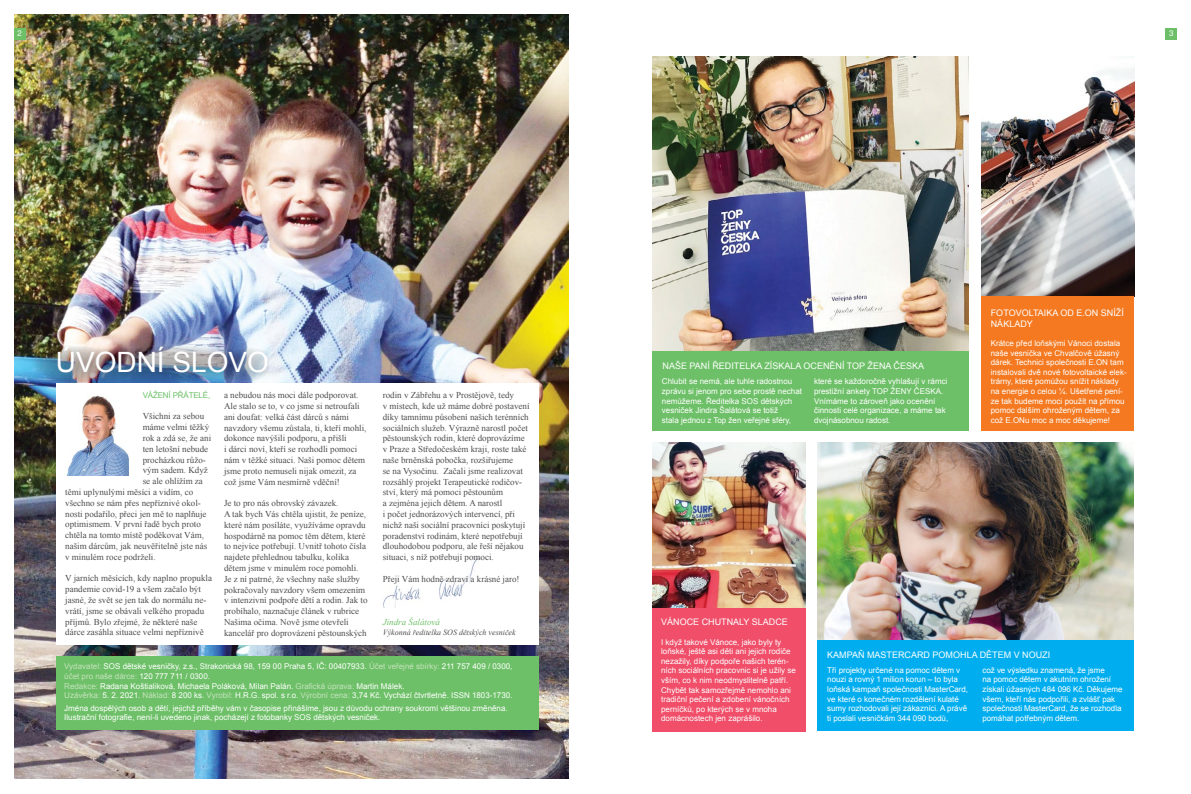
<style>
.page{position:relative;width:1191px;height:794px;background:#fff}
.page>*{position:absolute;margin:0;border:0;box-sizing:border-box;transform-origin:0 0}
.Nadpis{font:28px "Arial";color:#fff}
._1txt{font:9px/10.8px "Times New Roman";color:#4d4d4f}
.arial3{font:9px/10.8px "Arial";color:#fff}
._1txt-2{font:italic 9px "Times New Roman";color:#6dc067}
.arial3-2{font:8px/9.6px "Arial";color:#fff}
.arial{font:8px/9.6px "Arial";color:#fff}
._1txt-3{font:italic 8px "Times New Roman";color:#4d4d4f}
.arial3-3{font:8px "Arial";letter-spacing:-.02em;color:#6dc067}
.t1{font:8px "Helvetica Neue LT Pro";color:#fff}
.s1{color:#c4e2bd}
</style>
<div class="page">
<img style="left:817px;top:443px;width:317px;height:198px">
<img style="left:652px;top:57px;width:316px;height:294px">
<img style="left:14px;top:14px;width:554px;height:764px">
<div style="left:14px;top:28px;width:11px;height:12px;background:#6dc067"></div>
<img style="left:25px;top:343px;width:255px;height:44px">
<div style="left:1165px;top:28px;width:11px;height:12px;background:#6dc067"></div>
<div style="left:652px;top:351px;width:316px;height:80px;background:#6dc067"></div>
<img style="left:981px;top:68px;width:153px;height:228px">
<div style="left:817px;top:641px;width:317px;height:90px;background:#00aeef"></div>
<div style="left:652px;top:546px;width:153px;height:185px;background:#f04e69"></div>
<div style="left:57px;top:383px;width:482px;height:261px;background:#fff"></div>
<img style="left:652px;top:443px;width:153px;height:165px">
<div style="left:57px;top:656px;width:482px;height:73px;background:#6dc067"></div>
<div style="left:981px;top:296px;width:153px;height:135px;background:#f47920"></div>
<img style="left:383px;top:558px;width:97px;height:50px">
<img style="left:66px;top:395px;width:62px;height:81px">
<p class="t1" style="left:18px;top:29px;width:6px">2</p>
<p class="t1" style="left:1169px;top:29px;width:6px">3</p>
<p class="Nadpis" style="left:56px;top:344px;width:215px">ÚVODNÍ SLOVO</p>
<p class="arial3-3" style="left:143px;top:389px;width:69px">VÁŽENÍ PŘÁTELÉ,</p>
<p class="_1txt" style="left:143px;top:411px;width:63px">Všichni za sebou</p>
<p class="_1txt" style="left:143px;top:421px;width:68px">máme velmi těžký</p>
<p class="_1txt" style="left:143px;top:432px;width:70px">rok a zdá se, že ani</p>
<p class="_1txt" style="left:143px;top:443px;width:67px">ten letošní nebude</p>
<p class="_1txt" style="left:143px;top:454px;width:65px">procházkou růžo-</p>
<p class="_1txt" style="left:143px;top:465px;width:67px">vým sadem. Když</p>
<p class="_1txt" style="left:143px;top:475px;width:62px">se ale ohlížím za</p>
<p class="_1txt" style="left:65px;top:486px;width:130px">těmi uplynulými měsíci a vidím, co</p>
<p class="_1txt" style="left:65px;top:497px;width:137px">všechno se nám přes nepříznivé okol-</p>
<p class="_1txt" style="left:65px;top:508px;width:143px">nosti podařilo, přeci jen mě to naplňuje</p>
<p class="_1txt" style="left:65px;top:519px;width:137px">optimismem. V první řadě bych proto</p>
<p class="_1txt" style="left:65px;top:529px;width:140px">chtěla na tomto místě poděkovat Vám,</p>
<p class="_1txt" style="left:65px;top:540px;width:143px">našim dárcům, jak neuvěřitelně jste nás</p>
<p class="_1txt" style="left:65px;top:551px;width:92px">v minulém roce podrželi.</p>
<p class="_1txt" style="left:65px;top:573px;width:148px">V jarních měsících, kdy naplno propukla pandemie covid-19 a všem začalo být jasné, že svět se jen tak do normálu ne&shy;vrátí, jsme se obávali velkého propadu příjmů. Bylo zřejmé, že některé naše dárce zasáhla situace velmi nepříznivě</p>
<p class="_1txt" style="left:224px;top:389px;width:144px">a nebudou nás moci dále podporovat.<br>Ale stalo se to, v co jsme si netroufali ani doufat: velká část dárců s námi navzdory všemu zůstala, ti, kteří mohli, dokonce navýšili podporu, a přišli<br>i dárci noví, kteří se rozhodli pomoci nám v těžké situaci. Naši pomoc dětem jsme proto nemuseli nijak omezit, za což jsme Vám nesmírně vděční!</p>
<p class="_1txt" style="left:224px;top:497px;width:145px">Je to pro nás obrovský závazek.<br>A tak bych Vás chtěla ujistit, že peníze, které nám posíláte, využíváme opravdu hospodárně na pomoc těm dětem, které to nejvíce potřebují. Uvnitř tohoto čísla najdete přehlednou tabulku, kolika dětem jsme v minulém roce pomohli.<br>Je z ní patrné, že všechny naše služby pokračovaly navzdory všem omezením v intenzivní podpoře dětí a rodin. Jak to probíhalo, naznačuje článek v rubrice Našima očima. Nově jsme otevřeli kancelář pro doprovázení pěstounských</p>
<p class="_1txt" style="left:383px;top:389px;width:148px">rodin v Zábřehu a v Prostějově, tedy<br>v místech, kde už máme dobré postavení díky tamnímu působení našich terénních sociálních služeb. Výrazně narostl počet pěstounských rodin, které doprovázíme v Praze a Středočeském kraji, roste také naše brněnská pobočka, rozšiřujeme<br>se na Vysočinu. Začali jsme realizovat rozsáhlý projekt Terapeutické rodičov&shy;ství, který má pomoci pěstounům<br>a zejména jejich dětem. A narostl<br>i počet jednorázových intervencí, při nichž naši sociální pracovníci poskytují poradenství rodinám, které nepotřebují dlouhodobou podporu, ale řeší nějakou situaci, s níž potřebují pomoci.</p>
<p class="_1txt" style="left:383px;top:573px;width:138px">Přeji Vám hodně zdraví a krásné jaro!</p>
<p class="_1txt-2" style="left:383px;top:616px;width:59px">Jindra Šalátová</p>
<p class="_1txt-3" style="left:383px;top:626px;width:134px">Výkonná ředitelka SOS dětských vesniček</p>
<p class="arial" style="left:64px;top:662px;width:450px"><span class="s1">Vydavatel:</span> SOS dětské vesničky, z.s., Strakonická 98, 159 00 Praha 5, IČ: 00407933. <span class="s1">Účet veřejné sbírky:</span> 211 757 409 / 0300, <span class="s1">účet pro naše dárce:</span> 120 777 711 / 0300.</p>
<p class="arial" style="left:64px;top:681px;width:342px"><span class="s1">Redakce:</span> Radana Koštialiková, Michaela Poláková, Milan Palán. <span class="s1">Grafická úprava:</span> Martin Málek.</p>
<p class="arial" style="left:64px;top:690px;width:450px"><span class="s1">Uzávěrka:</span> 5. 2. 2021. <span class="s1">Náklad:</span> 8 200 ks. <span class="s1">Vyrobil:</span> H.R.G. spol. s r.o. <span class="s1">Výrobní cena:</span> 3,74 Kč. Vychází čtvrtletně. ISSN 1803-1730.</p>
<p class="arial" style="left:64px;top:703px;width:445px">Jména dospělých osob a dětí, jejichž příběhy vám v časopise přinášíme, jsou z důvodu ochrany soukromí většinou změněna.<br>Ilustrační fotografie, není-li uvedeno jinak, pocházejí z fotobanky SOS dětských vesniček.</p>
<p class="arial3" style="left:662px;top:360px;width:263px">NAŠE PANÍ ŘEDITELKA ZÍSKALA OCENĚNÍ TOP ŽENA ČESKA</p>
<p class="arial3-2" style="left:662px;top:377px;width:141px">Chlubit se nemá, ale tuhle radostnou zprávu si jenom pro sebe prostě nechat nemůžeme. Ředitelka SOS dětských vesniček Jindra Šalátová se totiž<br>stala jednou z Top žen veřejné sféry,</p>
<p class="arial3-2" style="left:814px;top:377px;width:135px">které se každoročně vyhlašují v rámci prestižní ankety TOP ŽENY ČESKA.<br>Vnímáme to zároveň jako ocenění činnosti celé organizace, a máme tak dvojnásobnou radost.</p>
<p class="arial3" style="left:990px;top:307px;width:135px">FOTOVOLTAIKA OD E.ON SNÍŽÍ<br>NÁKLADY</p>
<p class="arial3-2" style="left:990px;top:338px;width:137px">Krátce před loňskými Vánoci dostala naše vesnička ve Chvalčově úžasný dárek. Technici společnosti E.ON tam instalovali dvě nové fotovoltaické elek&shy;trárny, které pomůžou snížit náklady na energie o celou ¼. Ušetřené pení&shy;ze tak budeme moci použít na přímou pomoc dalším ohroženým dětem, za což E.ONu moc a moc děkujeme!</p>
<p class="arial3" style="left:661px;top:617px;width:128px">VÁNOCE CHUTNALY SLADCE</p>
<p class="arial3-2" style="left:661px;top:637px;width:136px">I když takové Vánoce, jako byly ty loňské, ještě asi děti ani jejich rodiče nezažily, díky podpoře našich terén&shy;ních sociálních pracovnic si je užily se vším, co k nim neodmyslitelně patří.<br>Chybět tak samozřejmě nemohlo ani tradiční pečení a zdobení vánočních perníčků, po kterých se v mnoha domácnostech jen zaprášilo.</p>
<p class="arial3" style="left:827px;top:649px;width:224px">KAMPAŇ MASTERCARD POMOHLA DĚTEM V NOUZI</p>
<p class="arial3-2" style="left:827px;top:665px;width:142px">Tři projekty určené na pomoc dětem v nouzi a rovný 1 milion korun – to byla loňská kampaň společnosti MasterCard, ve které o konečném rozdělení kulaté sumy rozhodovali její zákazníci. A právě ti poslali vesničkám 344 090 bodů,</p>
<p class="arial3-2" style="left:982px;top:665px;width:141px">což ve výsledku znamená, že jsme<br>na pomoc dětem v akutním ohrožení získali úžasných 484 096 Kč. Děkujeme všem, kteří nás podpořili, a zvlášť pak společnosti MasterCard, že se rozhodla pomáhat potřebným dětem.</p>
</div>
